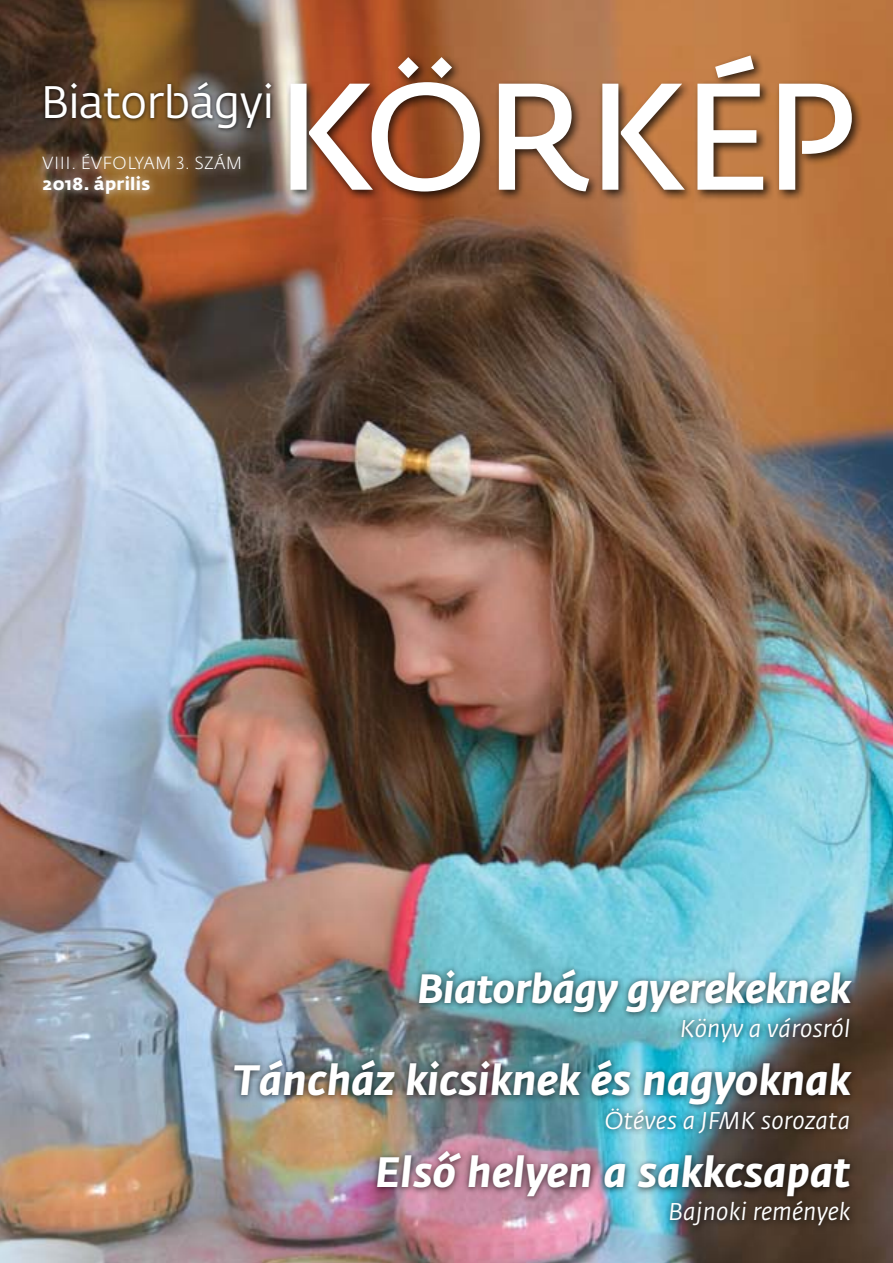
<style>
.page{position:relative;width:893px;height:1263px;background:#fff}
.page>*{position:absolute;margin:0;border:0;box-sizing:border-box;transform-origin:0 0}
.t1{font:150px "Fedra Sans Std";letter-spacing:-.035em;color:#fff}
.t2{font:45px "Fedra Sans Std";letter-spacing:-.025em;color:#fff}
.t3{font:italic 700 42px "Fedra Sans Std";letter-spacing:.01em;color:#fff}
.t4{font:italic 700 40.5px "Fedra Sans Std";color:#fff}
.t5{font:italic 24px "Fedra Sans Std";letter-spacing:.01em;color:#fff}
.t6{font:300 17.4px "Fedra Sans Std";letter-spacing:.03em;color:#fff}
.t7{font:700 17.4px "Fedra Sans Std";letter-spacing:.02em;color:#fff}
</style>
<div class="page">
<img style="left:0;top:0;width:893px;height:1263px">
<div style="left:41px;top:78px;width:234px;height:55px;background:#000;opacity:.75"></div>
<div style="left:34px;top:145px;width:216px;height:58px;background:#fff;opacity:.75"></div>
<div style="left:285px;top:51px;width:578px;height:151px;background:#000;opacity:.75"></div>
<div style="left:227px;top:963px;width:631px;height:270px;background:#000;opacity:.75"></div>
<h2 class="t2" style="left:40px;top:74px;width:236px">Biatorbágyi</h2>
<p class="t6" style="left:43px;top:152px;width:201px">VIII. ÉVFOLYAM 3. SZÁM</p>
<p class="t7" style="left:43px;top:173px;width:109px">2018. április</p>
<h1 class="t1" style="left:275px;top:43px;width:581px">Körkép</h1>
<h3 class="t4" style="left:418px;top:964px;width:436px">Biatorbágy gyerekeknek</h3>
<p class="t5" style="left:680px;top:1013px;width:172px">Könyv a városról</p>
<h3 class="t3" style="left:234px;top:1054px;width:620px">Táncház kicsiknek és nagyoknak</h3>
<p class="t5" style="left:605px;top:1105px;width:247px">Ötéves a JFMK sorozata</p>
<h3 class="t3" style="left:376px;top:1146px;width:476px">Első helyen a sakkcsapat</h3>
<p class="t5" style="left:668px;top:1197px;width:184px">Bajnoki remények</p>
</div>
